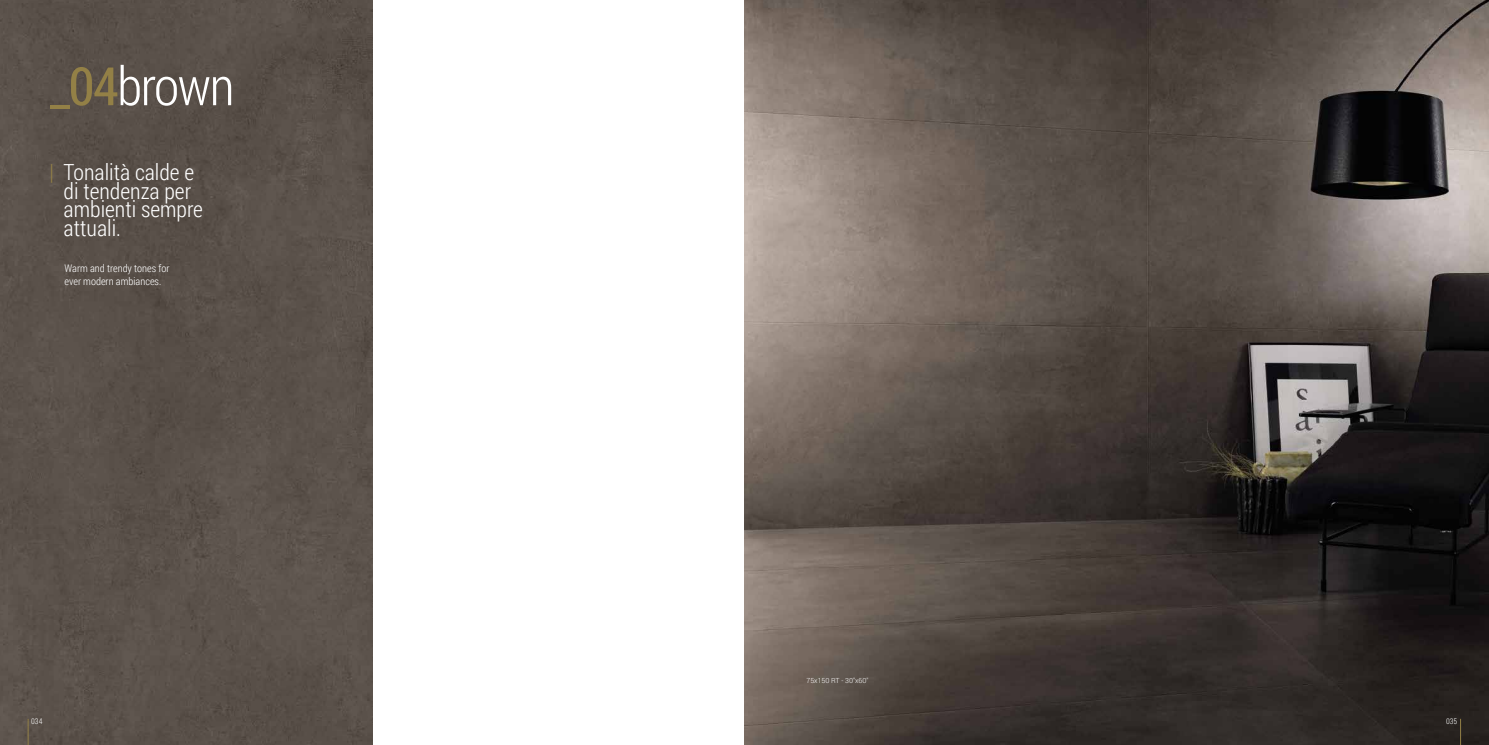
<style>
.page{position:relative;width:1489px;height:745px;background:#fff}
.page>*{position:absolute;margin:0;border:0;box-sizing:border-box;transform-origin:0 0}
.t1{font:300 52.94px "Roboto Condensed";letter-spacing:-.03em;color:#fff}
.t2{font:300 22.14px/18.6px "Roboto Condensed";color:#fff}
.t3{font:300 10.5px/12.6px "Roboto Condensed";color:#fff}
.t4{font:300 7.88px "Roboto Condensed";color:#fff}
.t5{font:300 7px "Roboto";color:#fff}
.s1{font-weight:400;color:#938046}
.s2{color:#938046}
</style>
<div class="page">
<div style="left:0;top:0;width:372px;height:744px;background:#5a514a"></div>
<img style="left:744px;top:0;width:744px;height:744px">
<svg style="left:28px;top:718px;width:1px;height:26px"></svg>
<svg style="left:1459px;top:718px;width:1px;height:26px"></svg>
<h1 class="t1" style="left:50px;top:50px;width:186px"><span class="s1">_04</span>brown</h1>
<p class="t2" style="left:64px;top:162px;width:141px;text-indent:-14px"><span class="s2">|</span> Tonalità calde e di tendenza per ambienti sempre attuali.</p>
<p class="t3" style="left:64px;top:261px;width:106px">Warm and trendy tones for ever modern ambiances.</p>
<p class="t5" style="left:806px;top:675px;width:63px">75x150 RT - 30"x60"</p>
<p class="t4" style="left:31px;top:715px;width:13px">034</p>
<p class="t4" style="left:1445px;top:715px;width:13px">035</p>
</div>
